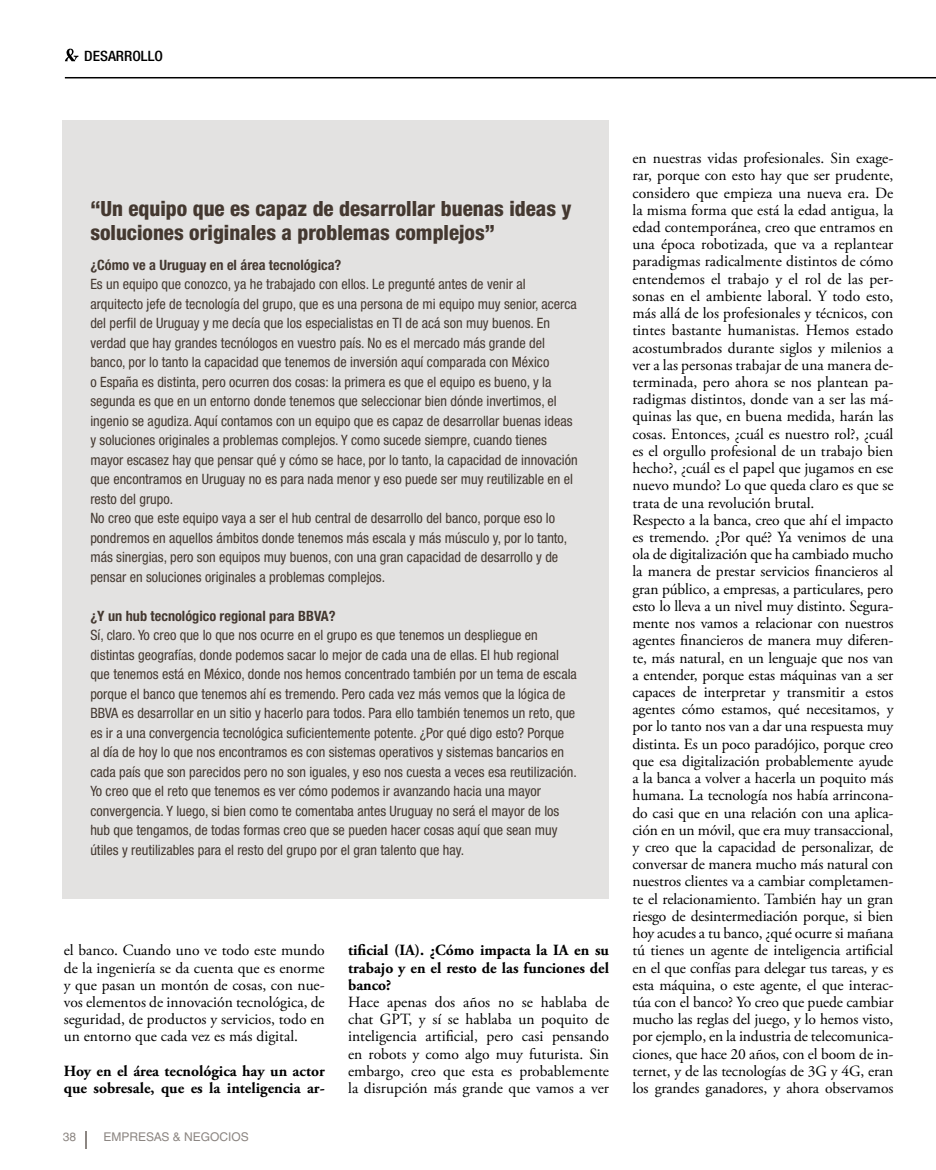
<style>
.page{position:relative;width:936px;height:1170px;background:#fff}
.page>*{position:absolute;margin:0;border:0;box-sizing:border-box;transform-origin:0 0}
.t1{font:800 condensed 21px/24px "Helvetica Neue LT Std";color:#443830}
.t2{font:15.6px/17.2px "Adobe Garamond Pro";letter-spacing:-.01em;color:#000;text-align:justify}
.t3{font:700 15.6px/17.2px "Adobe Garamond Pro";color:#000}
.t4{font:condensed 14.25px/19.5px "Helvetica Neue LT Std";color:#443830}
.t5{font:700 condensed 14.25px "Helvetica Neue LT Std";color:#443830}
.t6{font:500 condensed 14.25px "Helvetica Neue";color:#000;scale:1.07 1}
.t7{font:12px "Helvetica LT Std";color:#8c8682}
</style>
<div class="page">
<svg style="left:86px;top:1131px;width:1px;height:17px"></svg>
<svg style="left:65px;top:49px;width:13px;height:12px"></svg>
<hr style="left:65px;top:77px;width:870px;height:1px;background:#000">
<div style="left:63px;top:120px;width:546px;height:778px;background:#e3e2e1"></div>
<p class="t6" style="left:84px;top:48px;width:75px">DESARROLLO</p>
<h1 class="t1" style="left:90px;top:196px;width:483px">“Un equipo que es capaz de desarrollar buenas ideas y soluciones originales a problemas complejos”</h1>
<p class="t5" style="left:90px;top:256px;width:252px">¿Cómo ve a Uruguay en el área tecnológica?</p>
<p class="t4" style="left:90px;top:274px;width:489px">Es un equipo que conozco, ya he trabajado con ellos. Le pregunté antes de venir al arquitecto jefe de tecnología del grupo, que es una persona de mi equipo muy senior, acerca del perfil de Uruguay y me decía que los especialistas en TI de acá son muy buenos. En verdad que hay grandes tecnólogos en vuestro país. No es el mercado más grande del banco, por lo tanto la capacidad que tenemos de inversión aquí comparada con México<br>o España es distinta, pero ocurren dos cosas: la primera es que el equipo es bueno, y la segunda es que en un entorno donde tenemos que seleccionar bien dónde invertimos, el ingenio se agudiza. Aquí contamos con un equipo que es capaz de desarrollar buenas ideas y soluciones originales a problemas complejos. Y como sucede siempre, cuando tienes mayor escasez hay que pensar qué y cómo se hace, por lo tanto, la capacidad de innovación que encontramos en Uruguay no es para nada menor y eso puede ser muy reutilizable en el resto del grupo.<br>No creo que este equipo vaya a ser el hub central de desarrollo del banco, porque eso lo pondremos en aquellos ámbitos donde tenemos más escala y más músculo y, por lo tanto, más sinergias, pero son equipos muy buenos, con una gran capacidad de desarrollo y de pensar en soluciones originales a problemas complejos.</p>
<p class="t5" style="left:90px;top:607px;width:247px">¿Y un hub tecnológico regional para BBVA?</p>
<p class="t4" style="left:90px;top:625px;width:488px">Sí, claro. Yo creo que lo que nos ocurre en el grupo es que tenemos un despliegue en distintas geografías, donde podemos sacar lo mejor de cada una de ellas. El hub regional que tenemos está en México, donde nos hemos concentrado también por un tema de escala porque el banco que tenemos ahí es tremendo. Pero cada vez más vemos que la lógica de BBVA es desarrollar en un sitio y hacerlo para todos. Para ello también tenemos un reto, que es ir a una convergencia tecnológica suficientemente potente. ¿Por qué digo esto? Porque al día de hoy lo que nos encontramos es con sistemas operativos y sistemas bancarios en cada país que son parecidos pero no son iguales, y eso nos cuesta a veces esa reutilización.<br>Yo creo que el reto que tenemos es ver cómo podemos ir avanzando hacia una mayor convergencia. Y luego, si bien como te comentaba antes Uruguay no será el mayor de los hub que tengamos, de todas formas creo que se pueden hacer cosas aquí que sean muy útiles y reutilizables para el resto del grupo por el gran talento que hay.</p>
<p class="t2" style="left:64px;top:942px;width:262px">el banco. Cuando uno ve todo este mundo de la ingeniería se da cuenta que es enorme y que pasan un montón de cosas, con nue&shy;vos elementos de innovación tecnológica, de seguridad, de productos y servicios, todo en un entorno que cada vez es más digital.</p>
<p class="t3" style="left:64px;top:1062px;width:262px">Hoy en el área tecnológica hay un actor que sobresale, que es la inteligencia ar-</p>
<p class="t7" style="left:63px;top:1129px;width:15px">38</p>
<p class="t7" style="left:103px;top:1129px;width:147px">EMPRESAS &amp; NEGOCIOS</p>
<p class="t3" style="left:348px;top:941px;width:262px;text-align:justify">tificial (IA). ¿Cómo impacta la IA en su trabajo y en el resto de las funciones del banco?</p>
<p class="t2" style="left:348px;top:993px;width:262px">Hace apenas dos años no se hablaba de chat GPT, y sí se hablaba un poquito de inteligencia artificial, pero casi pensando en robots y como algo muy futurista. Sin embargo, creo que esta es probablemente la disrupción más grande que vamos a ver</p>
<p class="t2" style="left:632px;top:150px;width:262px;text-align:left">en nuestras vidas profesionales. Sin exage&shy;rar, porque con esto hay que ser prudente, considero que empieza una nueva era. De la misma forma que está la edad antigua, la edad contemporánea, creo que entramos en una época robotizada, que va a replantear paradigmas radicalmente distintos de cómo entendemos el trabajo y el rol de las per&shy;sonas en el ambiente laboral. Y todo esto, más allá de los profesionales y técnicos, con tintes bastante humanistas. Hemos estado acostumbrados durante siglos y milenios a ver a las personas trabajar de una manera de&shy;terminada, pero ahora se nos plantean pa&shy;radigmas distintos, donde van a ser las má&shy;quinas las que, en buena medida, harán las cosas. Entonces, ¿cuál es nuestro rol?, ¿cuál es el orgullo profesional de un trabajo bien hecho?, ¿cuál es el papel que jugamos en ese nuevo mundo? Lo que queda claro es que se trata de una revolución brutal.<br>Respecto a la banca, creo que ahí el impacto es tremendo. ¿Por qué? Ya venimos de una ola de digitalización que ha cambiado mucho la manera de prestar servicios financieros al gran público, a empresas, a particulares, pero esto lo lleva a un nivel muy distinto. Segura&shy;mente nos vamos a relacionar con nuestros agentes financieros de manera muy diferen&shy;te, más natural, en un lenguaje que nos van a entender, porque estas máquinas van a ser capaces de interpretar y transmitir a estos agentes cómo estamos, qué necesitamos, y por lo tanto nos van a dar una respuesta muy distinta. Es un poco paradójico, porque creo que esa digitalización probablemente ayude a la banca a volver a hacerla un poquito más humana. La tecnología nos había arrincona&shy;do casi que en una relación con una aplica&shy;ción en un móvil, que era muy transaccional, y creo que la capacidad de personalizar, de conversar de manera mucho más natural con nuestros clientes va a cambiar completamen&shy;te el relacionamiento. También hay un gran riesgo de desintermediación porque, si bien hoy acudes a tu banco, ¿qué ocurre si mañana tú tienes un agente de inteligencia artificial en el que confías para delegar tus tareas, y es esta máquina, o este agente, el que interac&shy;túa con el banco? Yo creo que puede cambiar mucho las reglas del juego, y lo hemos visto, por ejemplo, en la industria de telecomunica&shy;ciones, que hace 20 años, con el boom de in&shy;ternet, y de las tecnologías de 3G y 4G, eran los grandes ganadores, y ahora observamos</p>
</div>
